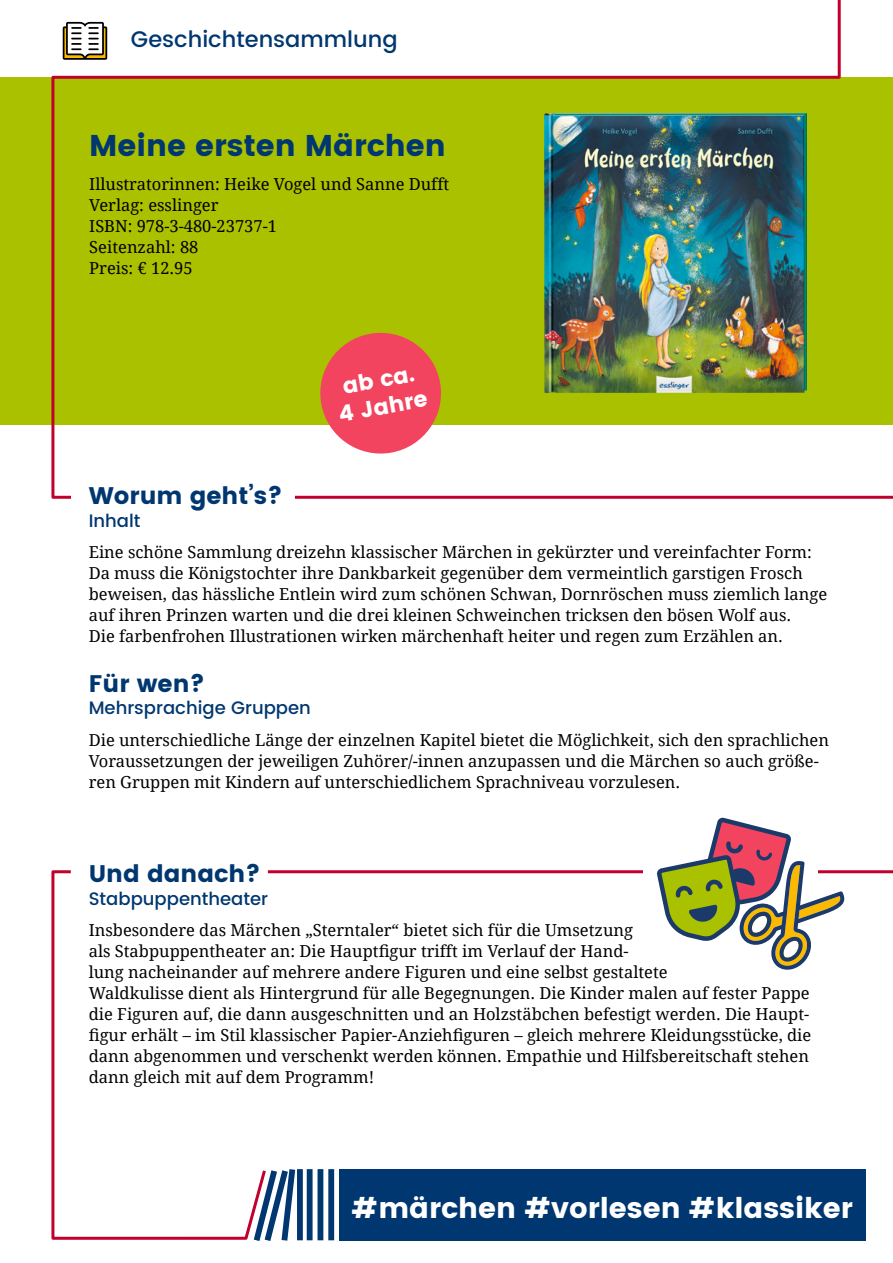
<style>
.page{position:relative;width:893px;height:1263px;background:#fff}
.page>*{position:absolute;margin:0;border:0;box-sizing:border-box;transform-origin:0 0}
.t1{font:700 30px "Poppins DE";color:#003770}
.t2{font:700 28.5px "Poppins DE";color:#fff}
.t3{font:700 24px "Poppins DE";color:#003770}
.t4{font:500 22.5px "Poppins DE";color:#003770}
.t5{font:700 22.35px/26.7px "Poppins DE";color:#fff;text-align:center}
.t6{font:500 18px "Poppins DE";color:#003770}
.t7{font:16.5px/21px "Droid Serif";color:#000}
</style>
<div class="page">
<div style="left:339px;top:1169px;width:527px;height:71px;background:#003770"></div>
<div style="left:0;top:77px;width:893px;height:348px;background:#aac100"></div>
<svg style="left:51px;top:0;width:791px;height:499px"></svg>
<svg style="left:51px;top:870px;width:217px;height:370px"></svg>
<hr style="left:295px;top:496px;width:598px;height:3px;background:#c1002e">
<img style="left:545px;top:113px;width:262px;height:279px">
<svg style="left:315px;top:328px;width:131px;height:130px"></svg>
<hr style="left:268px;top:870px;width:625px;height:3px;background:#c1002e">
<div style="left:643px;top:838px;width:175px;height:137px;background:#fff"></div>
<svg style="left:249px;top:1163px;width:86px;height:78px"></svg>
<svg style="left:657px;top:817px;width:189px;height:153px"></svg>
<h3 class="t4" style="left:131px;top:23px;width:268px">Geschichtensammlung</h3>
<h1 class="t1" style="left:89px;top:128px;width:358px">Meine ersten Märchen</h1>
<p class="t7" style="left:89px;top:173px;width:361px">Illustratorinnen: Heike Vogel und Sanne Dufft<br>Verlag: esslinger<br>ISBN: 978-3-480-23737-1<br>Seitenzahl: 88<br>Preis: € 12.95</p>
<h3 class="t5" style="left:332px;top:374px;width:91px;rotate:-10deg">ab ca.<br>4 Jahre</h3>
<h3 class="t3" style="left:89px;top:482px;width:196px">Worum geht’s?</h3>
<p class="t6" style="left:89px;top:507px;width:53px">Inhalt</p>
<p class="t7" style="left:89px;top:541px;width:740px">Eine schöne Sammlung dreizehn klassischer Märchen in gekürzter und vereinfachter Form:<br>Da muss die Königstochter ihre Dankbarkeit gegenüber dem vermeintlich garstigen Frosch beweisen, das hässliche Entlein wird zum schönen Schwan, Dornröschen muss ziemlich lange auf ihren Prinzen warten und die drei kleinen Schweinchen tricksen den bösen Wolf aus.<br>Die farbenfrohen Illustrationen wirken märchenhaft heiter und regen zum Erzählen an.</p>
<h3 class="t3" style="left:89px;top:670px;width:118px">Für wen?</h3>
<p class="t6" style="left:89px;top:695px;width:224px">Mehrsprachige Gruppen</p>
<p class="t7" style="left:89px;top:729px;width:742px">Die unterschiedliche Länge der einzelnen Kapitel bietet die Möglichkeit, sich den sprachlichen<br>Voraussetzungen der jeweiligen Zuhörer/-innen anzupassen und die Märchen so auch größe&shy;ren Gruppen mit Kindern auf unterschiedlichem Sprachniveau vorzulesen.</p>
<h3 class="t3" style="left:89px;top:860px;width:174px">Und danach?</h3>
<p class="t6" style="left:89px;top:885px;width:181px">Stabpuppentheater</p>
<p class="t7" style="left:89px;top:919px;width:724px">Insbesondere das Märchen „Sterntaler“ bietet sich für die Umsetzung<br>als Stabpuppentheater an: Die Hauptfigur trifft im Verlauf der Hand-<br>lung nacheinander auf mehrere andere Figuren und eine selbst gestaltete<br>Waldkulisse dient als Hintergrund für alle Begegnungen. Die Kinder malen auf fester Pappe die Figuren auf, die dann ausgeschnitten und an Holzstäbchen befestigt werden. Die Haupt&shy;figur erhält – im Stil klassischer Papier-Anziehfiguren – gleich mehrere Kleidungsstücke, die dann abgenommen und verschenkt werden können. Empathie und Hilfsbereitschaft stehen dann gleich mit auf dem Programm!</p>
<h2 class="t2" style="left:352px;top:1192px;width:503px">#märchen #vorlesen #klassiker</h2>
</div>
